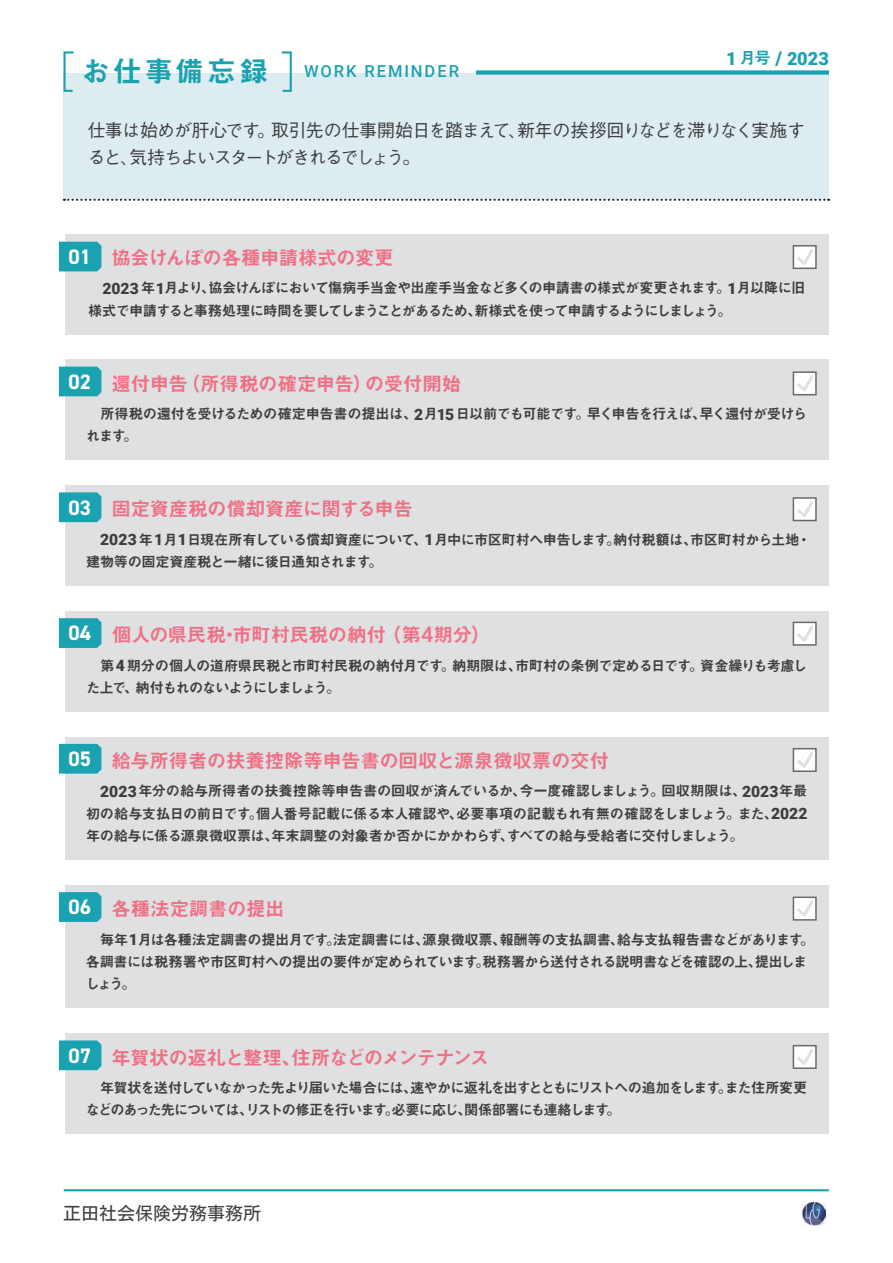
<style>
.page{position:relative;width:893px;height:1263px;background:#fff}
.page>*{position:absolute;margin:0;border:0;box-sizing:border-box;transform-origin:0 0}
.t1{font:700 21px "DIN2014";color:#fff}
.t2{font:19.5px "Midashi Go Pr 6 N MB31 90 msp RKSJ H";letter-spacing:-.02em;color:#f17085}
.t3{font:19.5px "Midashi Go Pr 6 N MB31 90 msp RKSJ H";letter-spacing:-.055em;color:#f17085}
.t4{font:900 18.15px "Roboto";color:#1ba2b0}
.t5{font:18px/27px "Gothic BBB Pr 6 N Medium 90 msp RKSJ H";letter-spacing:-.065em;color:#3e3e3f}
.t6{font:18px "Motoya L Cedar W3 90 ms RKSJ H";color:#3f3f40}
.t7{font:500 16.5px "Roboto";letter-spacing:.115em;color:#1ba2b0}
.t8{font:14.25px/22.4px "Midashi Go Pr 6 N MB31 90 msp RKSJ H";letter-spacing:-.055em;color:#3e3e3f}
.t9{font:14.25px/22.4px "Midashi Go Pr 6 N MB31 90 msp RKSJ H";letter-spacing:-.085em;color:#3e3e3f}
.s1{font-family:"Midashi Go Pr 6 N MB31 90 msp RKSJ H";font-weight:400;font-size:28.8px}
.s2{font-family:"Midashi Go Pr 6 N MB31 90 msp RKSJ H";font-weight:400;font-size:16.5px}
.s3{font-size:18.9px}
.s4{font-family:"Roboto";font-weight:900;font-size:15.6px}
.s5{font-family:"Roboto";font-weight:500;font-size:21.45px}
</style>
<div class="page">
<img style="left:802px;top:1202px;width:23px;height:23px">
<div style="left:64px;top:73px;width:765px;height:127px;background:#dcecf0"></div>
<svg style="left:64px;top:199px;width:765px;height:2px"></svg>
<div style="left:65px;top:486px;width:764px;height:100px;background:#dfe0e2"></div>
<div style="left:65px;top:611px;width:764px;height:101px;background:#dfe0e2"></div>
<div style="left:65px;top:737px;width:764px;height:123px;background:#dfe0e2"></div>
<div style="left:65px;top:885px;width:764px;height:123px;background:#dfe0e2"></div>
<div style="left:65px;top:1034px;width:764px;height:100px;background:#dfe0e2"></div>
<div style="left:65px;top:360px;width:764px;height:100px;background:#dfe0e2"></div>
<div style="left:65px;top:234px;width:764px;height:100px;background:#dfe0e2"></div>
<div style="left:793px;top:245px;width:24px;height:24px;border:1px solid #69696c"></div>
<svg style="left:794px;top:246px;width:22px;height:22px"></svg>
<div style="left:793px;top:371px;width:24px;height:24px;border:1px solid #69696c"></div>
<svg style="left:794px;top:373px;width:22px;height:22px"></svg>
<div style="left:793px;top:497px;width:24px;height:24px;border:1px solid #69696c"></div>
<svg style="left:794px;top:499px;width:22px;height:21px"></svg>
<div style="left:793px;top:622px;width:24px;height:24px;border:1px solid #69696c"></div>
<svg style="left:794px;top:623px;width:22px;height:22px"></svg>
<div style="left:793px;top:748px;width:24px;height:24px;border:1px solid #69696c"></div>
<svg style="left:794px;top:749px;width:22px;height:22px"></svg>
<div style="left:793px;top:897px;width:24px;height:24px;border:1px solid #69696c"></div>
<svg style="left:794px;top:898px;width:22px;height:22px"></svg>
<div style="left:793px;top:1045px;width:24px;height:24px;border:1px solid #69696c"></div>
<svg style="left:794px;top:1046px;width:22px;height:22px"></svg>
<svg style="left:59px;top:892px;width:42px;height:30px"></svg>
<svg style="left:59px;top:1040px;width:42px;height:30px"></svg>
<svg style="left:59px;top:744px;width:42px;height:30px"></svg>
<svg style="left:59px;top:618px;width:42px;height:30px"></svg>
<svg style="left:59px;top:492px;width:42px;height:30px"></svg>
<svg style="left:59px;top:367px;width:42px;height:29px"></svg>
<svg style="left:59px;top:242px;width:42px;height:29px"></svg>
<div style="left:476px;top:70px;width:353px;height:5px;background:#1ba2b0"></div>
<svg style="left:63px;top:51px;width:11px;height:42px"></svg>
<svg style="left:281px;top:51px;width:11px;height:41px"></svg>
<hr style="left:64px;top:1189px;width:765px;height:2px;background:#1ba2b0">
<p class="t7" style="left:82px;top:62px;width:379px"><span class="s1">お仕事備忘録　</span>WORK REMINDER</p>
<p class="t4" style="left:726px;top:48px;width:104px">1 <span class="s2">月号</span> <span class="s3">/</span> 2023</p>
<p class="t5" style="left:88px;top:119px;width:719px">仕事は始めが肝心です。取引先の仕事開始日を踏まえて、新年の挨拶回りなどを滞りなく実施すると、気持ちよいスタートがきれるでしょう。</p>
<h1 class="t1" style="left:69px;top:244px;width:24px">01</h1>
<h2 class="t2" style="left:111px;top:250px;width:284px">協会けんぽの各種申請様式の変更</h2>
<p class="t8" style="left:88px;top:279px;width:719px;text-indent:14px"><span class="s4">2023</span> 年<span class="s4">1</span>月より、協会けんぽにおいて傷病手当金や出産手当金など多くの申請書の様式が変更されます。<span class="s4">1</span>月以降に旧様式で申請すると事務処理に時間を要してしまうことがあるため、新様式を使って申請するようにしましょう。</p>
<h1 class="t1" style="left:69px;top:369px;width:24px">02</h1>
<h2 class="t2" style="left:111px;top:376px;width:351px">還付申告（所得税の確定申告）の受付開始</h2>
<p class="t8" style="left:86px;top:404px;width:723px">　所得税の還付を受けるための確定申告書の提出は、<span class="s4">2</span>月<span class="s4">15</span> 日以前でも可能です。早く申告を行えば、早く還付が受けられます。</p>
<h1 class="t1" style="left:69px;top:495px;width:24px">03</h1>
<h2 class="t2" style="left:112px;top:501px;width:303px">固定資産税の償却資産に関する申告</h2>
<p class="t8" style="left:86px;top:530px;width:726px;text-indent:14px"><span class="s4">2023</span> 年<span class="s4">1</span>月<span class="s4">1</span>日現在所有している償却資産について、<span class="s4">1</span>月中に市区町村へ申告します。納付税額は、市区町村から土地・建物等の固定資産税と一緒に後日通知されます。</p>
<h1 class="t1" style="left:69px;top:621px;width:24px">04</h1>
<h2 class="t2" style="left:112px;top:627px;width:380px">個人の県民税・市町村民税の納付（第<span class="s5">4</span>期分）</h2>
<p class="t8" style="left:86px;top:656px;width:723px">　第<span class="s4">4</span> 期分の個人の道府県民税と市町村民税の納付月です。納期限は、市町村の条例で定める日です。資金繰りも考慮した上で、納付もれのないようにしましょう。</p>
<h1 class="t1" style="left:69px;top:746px;width:24px">05</h1>
<h2 class="t2" style="left:111px;top:753px;width:499px">給与所得者の扶養控除等申告書の回収と源泉徴収票の交付</h2>
<p class="t8" style="left:86px;top:782px;width:723px;text-align:justify;text-indent:14px"><span class="s4">2023</span>年分の給与所得者の扶養控除等申告書の回収が済んでいるか、今一度確認しましょう。回収期限は、<span class="s4">2023</span>年最初の給与支払日の前日です。個人番号記載に係る本人確認や、必要事項の記載もれ有無の確認をしましょう。また、<span class="s4">2022</span>年の給与に係る源泉徴収票は、年末調整の対象者か否かにかかわらず、すべての給与受給者に交付しましょう。</p>
<h1 class="t1" style="left:69px;top:895px;width:24px">06</h1>
<h2 class="t2" style="left:111px;top:902px;width:175px">各種法定調書の提出</h2>
<p class="t8" style="left:86px;top:930px;width:730px">　毎年<span class="s4">1</span>月は各種法定調書の提出月です。法定調書には、源泉徴収票、報酬等の支払調書、給与支払報告書などがあります。各調書には税務署や市区町村への提出の要件が定められています。税務署から送付される説明書などを確認の上、提出しましょう。</p>
<h1 class="t1" style="left:69px;top:1043px;width:24px">07</h1>
<h2 class="t3" style="left:111px;top:1050px;width:379px">年賀状の返礼と整理、住所などのメンテナンス</h2>
<p class="t9" style="left:86px;top:1078px;width:723px">　年賀状を送付していなかった先より届いた場合には、速やかに返礼を出すとともにリストへの追加をします。また住所変更などのあった先については、リストの修正を行います。必要に応じ、関係部署にも連絡します。</p>
<p class="t6" style="left:63px;top:1204px;width:199px">正田社会保険労務事務所</p>
</div>
